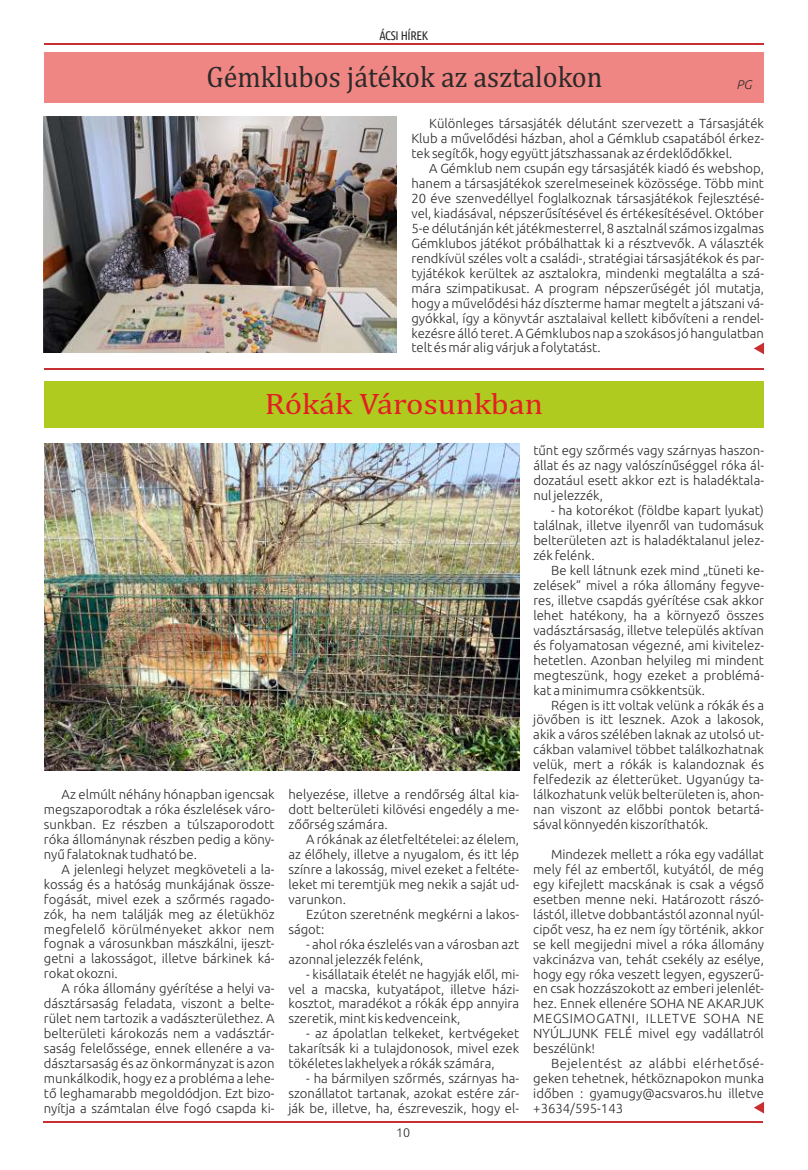
<style>
.page{position:relative;width:808px;height:1170px;background:#fff}
.page>*{position:absolute;margin:0;border:0;box-sizing:border-box;transform-origin:0 0}
.t1{font:30px "Cambria";color:#2b2a29;scale:.93 1}
.t2{font:30px "Cambria";color:#e31e24;scale:1.09 1}
.t3{font:300 13.12px/14.9px "Ubuntu";color:#2b2a29;text-align:justify}
.t4{font:12.5px "Ubuntu Condensed";letter-spacing:-.03em;color:#2b2a29}
.t5{font:300 12.5px "Ubuntu";color:#2b2a29}
.t6{font:italic 300 12.5px "Ubuntu";color:#2b2a29}
</style>
<div class="page">
<hr style="left:43px;top:1120px;width:720px;height:2px;background:#c72f30">
<hr style="left:44px;top:43px;width:720px;height:2px;background:#c72f30">
<hr style="left:44px;top:368px;width:720px;height:2px;background:#c72f30">
<div style="left:44px;top:52px;width:720px;height:51px;background:#f08683"></div>
<img style="left:43px;top:116px;width:354px;height:236px">
<div style="left:44px;top:381px;width:720px;height:46px;background:#b0cb1f"></div>
<img style="left:44px;top:443px;width:475px;height:327px">
<svg style="left:754px;top:342px;width:10px;height:12px"></svg>
<svg style="left:754px;top:1101px;width:10px;height:12px"></svg>
<p class="t4" style="left:380px;top:30px;width:50px">ÁCSI HÍREK</p>
<h1 class="t1" style="left:207px;top:63px;width:427px">Gémklubos játékok az asztalokon</h1>
<p class="t6" style="left:736px;top:80px;width:17px">PG</p>
<p class="t3" style="left:411px;top:117px;width:354px;text-indent:18px">Különleges társasjáték délutánt szervezett a Társasjáték Klub a művelődési házban, ahol a Gémklub csapatából érkez&shy;tek segítők, hogy együtt játszhassanak az érdeklődőkkel.</p>
<p class="t3" style="left:411px;top:162px;width:354px;text-indent:18px">A Gémklub nem csupán egy társasjáték kiadó és webshop, hanem a társasjátékok szerelmeseinek közössége. Több mint 20 éve szenvedéllyel foglalkoznak társasjátékok fejlesztésé&shy;vel, kiadásával, népszerűsítésével és értékesítésével. Október 5-e délutánján két játékmesterrel, 8 asztalnál számos izgalmas Gémklubos játékot próbálhattak ki a résztvevők. A választék rendkívül széles volt a családi-, stratégiai társasjátékok és par&shy;tyjátékok kerültek az asztalokra, mindenki megtalálta a szá&shy;mára szimpatikusat. A program népszerűségét jól mutatja, hogy a művelődési ház díszterme hamar megtelt a játszani vá&shy;gyókkal, így a könyvtár asztalaival kellett kibővíteni a rendel&shy;kezésre álló teret. A Gémklubos nap a szokásos jó hangulatban telt és már alig várjuk a folytatást.</p>
<h1 class="t2" style="left:265px;top:390px;width:257px">Rókák Városunkban</h1>
<p class="t3" style="left:533px;top:444px;width:232px">tűnt egy szőrmés vagy szárnyas haszon&shy;állat és az nagy valószínűséggel róka ál&shy;dozatául esett akkor ezt is haladéktala&shy;nul jelezzék,</p>
<p class="t3" style="left:533px;top:504px;width:232px;text-indent:18px">- ha kotorékot (földbe kapart lyukat) találnak, illetve ilyenről van tudomásuk belterületen azt is haladéktalanul jelez&shy;zék felénk.</p>
<p class="t3" style="left:533px;top:563px;width:232px;text-indent:18px">Be kell látnunk ezek mind „tüneti ke&shy;zelések” mivel a róka állomány fegyve&shy;res, illetve csapdás gyérítése csak akkor lehet hatékony, ha a környező összes vadásztársaság, illetve település aktívan és folyamatosan végezné, ami kivitelez&shy;hetetlen. Azonban helyileg mi mindent megteszünk, hogy ezeket a problémá&shy;kat a minimumra csökkentsük.</p>
<p class="t3" style="left:533px;top:698px;width:232px;text-indent:18px">Régen is itt voltak velünk a rókák és a jövőben is itt lesznek. Azok a lakosok, akik a város szélében laknak az utolsó ut&shy;cákban valamivel többet találkozhatnak velük, mert a rókák is kalandoznak és felfedezik az életterüket. Ugyanúgy ta&shy;lálkozhatunk velük belterületen is, ahon&shy;nan viszont az előbbi pontok betartá&shy;sával könnyedén kiszoríthatók.</p>
<p class="t3" style="left:533px;top:847px;width:232px;text-indent:18px">Mindezek mellett a róka egy vadállat mely fél az embertől, kutyától, de még egy kifejlett macskának is csak a végső esetben menne neki. Határozott rászó&shy;lástól, illetve dobbantástól azonnal nyúl&shy;cipőt vesz, ha ez nem így történik, akkor se kell megijedni mivel a róka állomány vakcinázva van, tehát csekély az esélye, hogy egy róka veszett legyen, egyszerű&shy;en csak hozzászokott az emberi jelenlét&shy;hez. Ennek ellenére SOHA NE AKARJUK MEGSIMOGATNI, ILLETVE SOHA NE NYÚLJUNK FELÉ mivel egy vadállatról beszélünk!</p>
<p class="t3" style="left:533px;top:1056px;width:232px;text-indent:18px">Bejelentést az alábbi elérhetősé&shy;geken tehetnek, hétköznapokon munka időben : gyamugy@acsvaros.hu illetve +3634/595-143</p>
<p class="t3" style="left:44px;top:787px;width:232px;text-indent:18px">Az elmúlt néhány hónapban igencsak megszaporodtak a róka észlelések váro&shy;sunkban. Ez részben a túlszaporodott róka állománynak részben pedig a köny&shy;nyű falatoknak tudható be.</p>
<p class="t3" style="left:44px;top:862px;width:232px;text-indent:18px">A jelenlegi helyzet megköveteli a la&shy;kosság és a hatóság munkájának össze&shy;fogását, mivel ezek a szőrmés ragado&shy;zók, ha nem találják meg az életükhöz megfelelő körülményeket akkor nem fognak a városunkban mászkálni, ijeszt&shy;getni a lakosságot, illetve bárkinek ká&shy;rokat okozni.</p>
<p class="t3" style="left:44px;top:981px;width:232px;text-indent:18px">A róka állomány gyérítése a helyi va&shy;dásztársaság feladata, viszont a belte&shy;rület nem tartozik a vadászterülethez. A belterületi károkozás nem a vadásztár&shy;saság felelőssége, ennek ellenére a va&shy;dásztarsaság és az önkormányzat is azon munkálkodik, hogy ez a probléma a lehe&shy;tő leghamarabb megoldódjon. Ezt bizo&shy;nyítja a számtalan élve fogó csapda ki-</p>
<p class="t3" style="left:288px;top:787px;width:232px">helyezése, illetve a rendőrség által kia&shy;dott belterületi kilövési engedély a me&shy;zőőrség számára.</p>
<p class="t3" style="left:288px;top:832px;width:232px;text-indent:18px">A rókának az életfeltételei: az élelem, az élőhely, illetve a nyugalom, és itt lép színre a lakosság, mivel ezeket a feltéte&shy;leket mi teremtjük meg nekik a saját ud&shy;varunkon.</p>
<p class="t3" style="left:288px;top:907px;width:232px;text-indent:18px">Ezúton szeretnénk megkérni a lakos&shy;ságot:</p>
<p class="t3" style="left:288px;top:937px;width:232px;text-indent:18px">- ahol róka észlelés van a városban azt azonnal jelezzék felénk,</p>
<p class="t3" style="left:288px;top:967px;width:232px;text-indent:18px">- kisállataik ételét ne hagyják elől, mi&shy;vel a macska, kutyatápot, illetve házi&shy;kosztot, maradékot a rókák épp annyira szeretik, mint kis kedvenceink,</p>
<p class="t3" style="left:288px;top:1026px;width:232px;text-indent:18px">- az ápolatlan telkeket, kertvégeket takarítsák ki a tulajdonosok, mivel ezek tökéletes lakhelyek a rókák számára,</p>
<p class="t3" style="left:288px;top:1071px;width:232px;text-indent:18px">- ha bármilyen szőrmés, szárnyas ha&shy;szonállatot tartanak, azokat estére zár&shy;ják be, illetve, ha, észreveszik, hogy el-</p>
<p class="t5" style="left:396px;top:1127px;width:16px">10</p>
</div>
